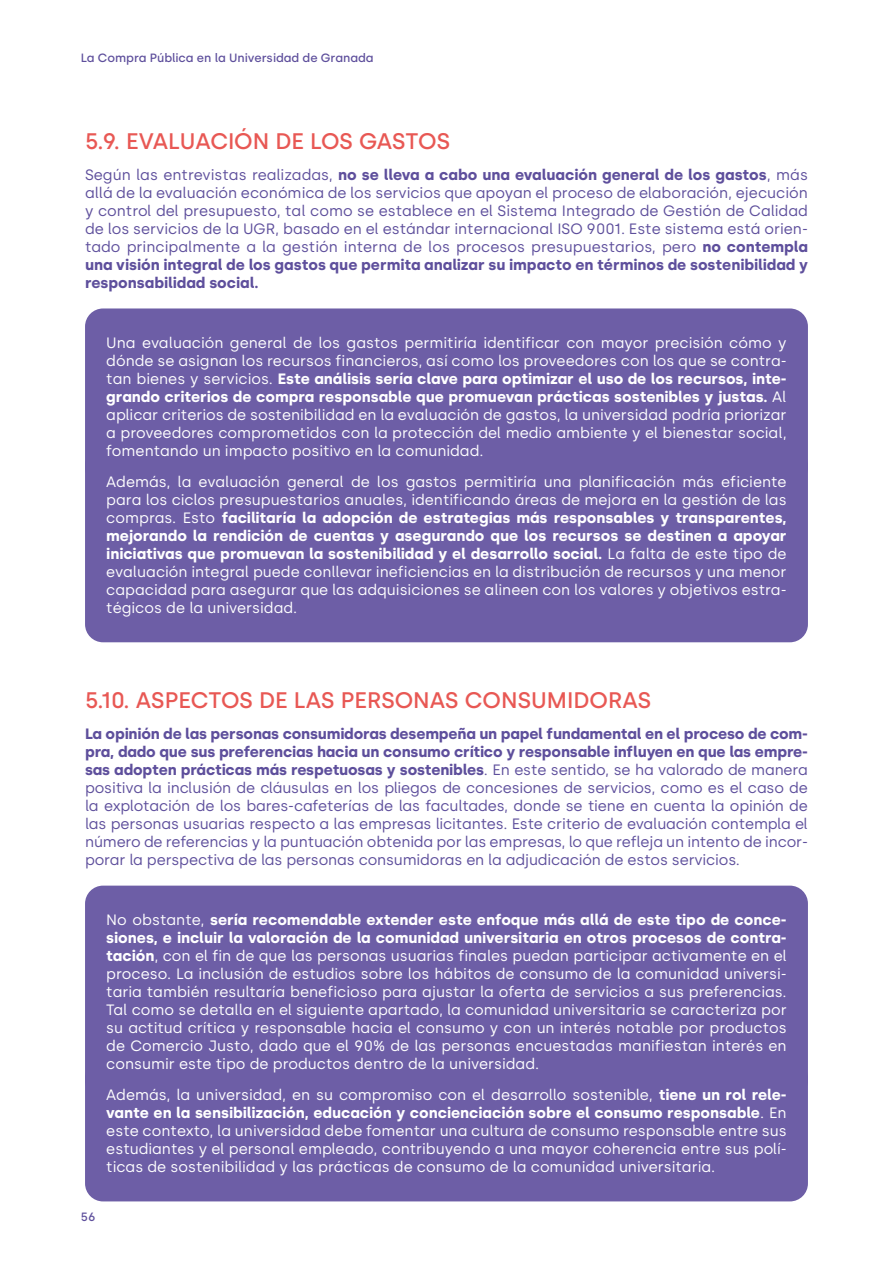
<style>
.page{position:relative;width:893px;height:1263px;background:#fff}
.page>*{position:absolute;margin:0;border:0;box-sizing:border-box;transform-origin:0 0}
.t1{font:500 22.5px "Silka";color:#e85854}
.t2{font:15px/18px "Silka";color:#fff;text-align:justify}
.t3{font:15px/18px "Silka";letter-spacing:-.01em;color:#5e4f9c;text-align:justify}
.t4{font:500 12px "Silka";color:#5e4f9c}
.s1{font-weight:700}
</style>
<div class="page">
<div style="left:85px;top:308px;width:723px;height:177px;background:#6d5ea6;border-radius:18px"></div>
<div style="left:85px;top:447px;width:723px;height:195px;background:#6d5ea6;border-radius:18px"></div>
<div style="left:85px;top:886px;width:723px;height:213px;background:#6d5ea6;border-radius:18px"></div>
<div style="left:85px;top:1060px;width:723px;height:141px;background:#6d5ea6;border-radius:18px"></div>
<p class="t4" style="left:81px;top:51px;width:294px">La Compra Pública en la Universidad de Granada</p>
<h1 class="t1" style="left:85px;top:128px;width:367px">5.9. EVALUACIÓN DE LOS GASTOS</h1>
<p class="t3" style="left:85px;top:165px;width:724px">Según las entrevistas realizadas, <span class="s1">no se lleva a cabo una evaluación general de los gastos</span>, más allá de la evaluación económica de los servicios que apoyan el proceso de elaboración, ejecución y control del presupuesto, tal como se establece en el Sistema Integrado de Gestión de Calidad de los servicios de la UGR, basado en el estándar internacional ISO 9001. Este sistema está orien&shy;tado principalmente a la gestión interna de los procesos presupuestarios, pero <span class="s1">no contempla una visión integral de los gastos que permita analizar su impacto en términos de sostenibilidad y responsabilidad social.</span></p>
<p class="t2" style="left:106px;top:334px;width:682px">Una evaluación general de los gastos permitiría identificar con mayor precisión cómo y dónde se asignan los recursos financieros, así como los proveedores con los que se contra&shy;tan bienes y servicios. <span class="s1">Este análisis sería clave para optimizar el uso de los recursos, inte&shy;grando criterios de compra responsable que promuevan prácticas sostenibles y justas.</span> Al aplicar criterios de sostenibilidad en la evaluación de gastos, la universidad podría priorizar a proveedores comprometidos con la protección del medio ambiente y el bienestar social, fomentando un impacto positivo en la comunidad.</p>
<p class="t2" style="left:106px;top:473px;width:682px">Además, la evaluación general de los gastos permitiría una planificación más eficiente para los ciclos presupuestarios anuales, identificando áreas de mejora en la gestión de las compras. Esto <span class="s1">facilitaría la adopción de estrategias más responsables y transparentes, mejorando la rendición de cuentas y asegurando que los recursos se destinen a apoyar iniciativas que promuevan la sostenibilidad y el desarrollo social.</span> La falta de este tipo de evaluación integral puede conllevar ineficiencias en la distribución de recursos y una menor capacidad para asegurar que las adquisiciones se alineen con los valores y objetivos estra&shy;tégicos de la universidad.</p>
<h1 class="t1" style="left:85px;top:687px;width:568px">5.10. ASPECTOS DE LAS PERSONAS CONSUMIDORAS</h1>
<p class="t3" style="left:85px;top:725px;width:724px"><span class="s1">La opinión de las personas consumidoras desempeña un papel fundamental en el proceso de com&shy;pra, dado que sus preferencias hacia un consumo crítico y responsable influyen en que las empre&shy;sas adopten prácticas más respetuosas y sostenibles</span>. En este sentido, se ha valorado de manera positiva la inclusión de cláusulas en los pliegos de concesiones de servicios, como es el caso de la explotación de los bares-cafeterías de las facultades, donde se tiene en cuenta la opinión de las personas usuarias respecto a las empresas licitantes. Este criterio de evaluación contempla el número de referencias y la puntuación obtenida por las empresas, lo que refleja un intento de incor&shy;porar la perspectiva de las personas consumidoras en la adjudicación de estos servicios.</p>
<p class="t2" style="left:106px;top:911px;width:682px">No obstante, <span class="s1">sería recomendable extender este enfoque más allá de este tipo de conce&shy;siones, e incluir la valoración de la comunidad universitaria en otros procesos de contra&shy;tación</span>, con el fin de que las personas usuarias finales puedan participar activamente en el proceso. La inclusión de estudios sobre los hábitos de consumo de la comunidad universi&shy;taria también resultaría beneficioso para ajustar la oferta de servicios a sus preferencias.<br>Tal como se detalla en el siguiente apartado, la comunidad universitaria se caracteriza por su actitud crítica y responsable hacia el consumo y con un interés notable por productos de Comercio Justo, dado que el 90% de las personas encuestadas manifiestan interés en consumir este tipo de productos dentro de la universidad.</p>
<p class="t2" style="left:106px;top:1086px;width:682px">Además, la universidad, en su compromiso con el desarrollo sostenible, <span class="s1">tiene un rol rele&shy;vante en la sensibilización, educación y concienciación sobre el consumo responsable</span>. En este contexto, la universidad debe fomentar una cultura de consumo responsable entre sus estudiantes y el personal empleado, contribuyendo a una mayor coherencia entre sus polí&shy;ticas de sostenibilidad y las prácticas de consumo de la comunidad universitaria.</p>
<p class="t4" style="left:81px;top:1210px;width:16px">56</p>
</div>
